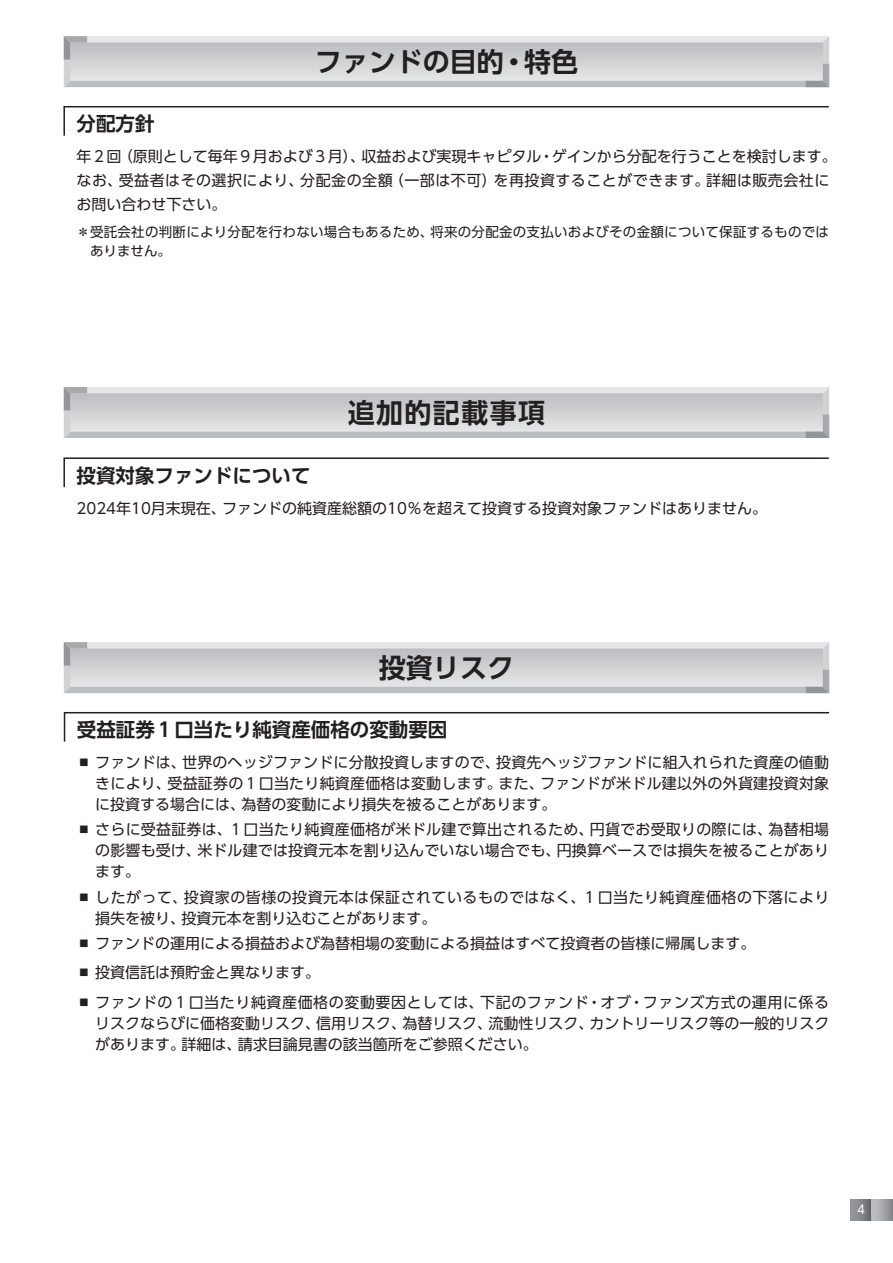
<style>
.page{position:relative;width:893px;height:1263px;background:#fff}
.page>*{position:absolute;margin:0;border:0;box-sizing:border-box;transform-origin:0 0}
.t1{font:700 27px "UD Shin Go Pr 6 N De";color:#231f20}
.t2{font:700 27px "UD Shin Go Pr 6 N De";letter-spacing:.05em;color:#231f20}
.t3{font:700 19.5px "UD Shin Go Pr 6 N De";color:#231f20}
.t4{font:15px/21px "UD Shin Go Pr 6 N";color:#231f20;text-align:justify}
.t5{font:15px/21px "UD Shin Go Pr 6 N";letter-spacing:.03em;color:#231f20}
.t6{font:13.5px/19.5px "UD Shin Go Pr 6 N";letter-spacing:.02em;color:#231f20}
.t7{font:12px "UD Shin Go Pr 6 N";color:#fff}
</style>
<div class="page">
<svg style="left:64px;top:36px;width:765px;height:51px"></svg>
<div style="left:850px;top:1199px;width:22px;height:21px;background:linear-gradient(to right,#9ea0a3,#68696c)"></div>
<svg style="left:872px;top:1199px;width:21px;height:21px"></svg>
<svg style="left:63px;top:106px;width:766px;height:30px"></svg>
<svg style="left:63px;top:457px;width:766px;height:31px"></svg>
<svg style="left:64px;top:387px;width:765px;height:51px"></svg>
<svg style="left:64px;top:642px;width:765px;height:51px"></svg>
<svg style="left:63px;top:712px;width:767px;height:30px"></svg>
<h1 class="t1" style="left:315px;top:40px;width:265px">ファンドの目的・特色</h1>
<h2 class="t3" style="left:77px;top:108px;width:79px">分配方針</h2>
<p class="t4" style="left:77px;top:144px;width:762px;line-height:24px;text-align:left">年２回（原則として毎年９月および３月）、収益および実現キャピタル・ゲインから分配を行うことを検討します。なお、受益者はその選択により、分配金の全額（一部は不可）を再投資することができます。詳細は販売会社にお問い合わせ下さい。</p>
<p class="t6" style="left:90px;top:222px;width:740px;text-indent:-14px">＊受託会社の判断により分配を行わない場合もあるため、将来の分配金の支払いおよびその金額について保証するものではありません。</p>
<h1 class="t2" style="left:348px;top:390px;width:199px">追加的記載事項</h1>
<h2 class="t3" style="left:77px;top:459px;width:235px">投資対象ファンドについて</h2>
<p class="t4" style="left:77px;top:497px;width:692px">2024年10月末現在、ファンドの純資産総額の10％を超えて投資する投資対象ファンドはありません。</p>
<h1 class="t1" style="left:379px;top:646px;width:137px">投資リスク</h1>
<h2 class="t3" style="left:77px;top:714px;width:372px">受益証券１口当たり純資産価格の変動要因</h2>
<p class="t4" style="left:95px;top:751px;width:735px;text-indent:-19px">▪ ファンドは、世界のヘッジファンドに分散投資しますので、投資先ヘッジファンドに組入れられた資産の値動きにより、受益証券の１口当たり純資産価格は変動します。また、ファンドが米ドル建以外の外貨建投資対象に投資する場合には、為替の変動により損失を被ることがあります。</p>
<p class="t4" style="left:95px;top:819px;width:735px;text-indent:-19px">▪ さらに受益証券は、１口当たり純資産価格が米ドル建で算出されるため、円貨でお受取りの際には、為替相場の影響も受け、米ドル建では投資元本を割り込んでいない場合でも、円換算ベースでは損失を被ることがあります。</p>
<p class="t5" style="left:95px;top:886px;width:736px;text-indent:-19px">▪ したがって、投資家の皆様の投資元本は保証されているものではなく、１口当たり純資産価格の下落により損失を被り、投資元本を割り込むことがあります。</p>
<p class="t4" style="left:77px;top:932px;width:680px">▪ ファンドの運用による損益および為替相場の変動による損益はすべて投資者の皆様に帰属します。</p>
<p class="t4" style="left:77px;top:962px;width:245px">▪ 投資信託は預貯金と異なります。</p>
<p class="t4" style="left:95px;top:991px;width:736px;text-indent:-19px">▪ ファンドの１口当たり純資産価格の変動要因としては、下記のファンド・オブ・ファンズ方式の運用に係るリスクならびに価格変動リスク、信用リスク、為替リスク、流動性リスク、カントリーリスク等の一般的リスクがあります。詳細は、請求目論見書の該当箇所をご参照ください。</p>
<p class="t7" style="left:857px;top:1200px;width:9px">4</p>
</div>
